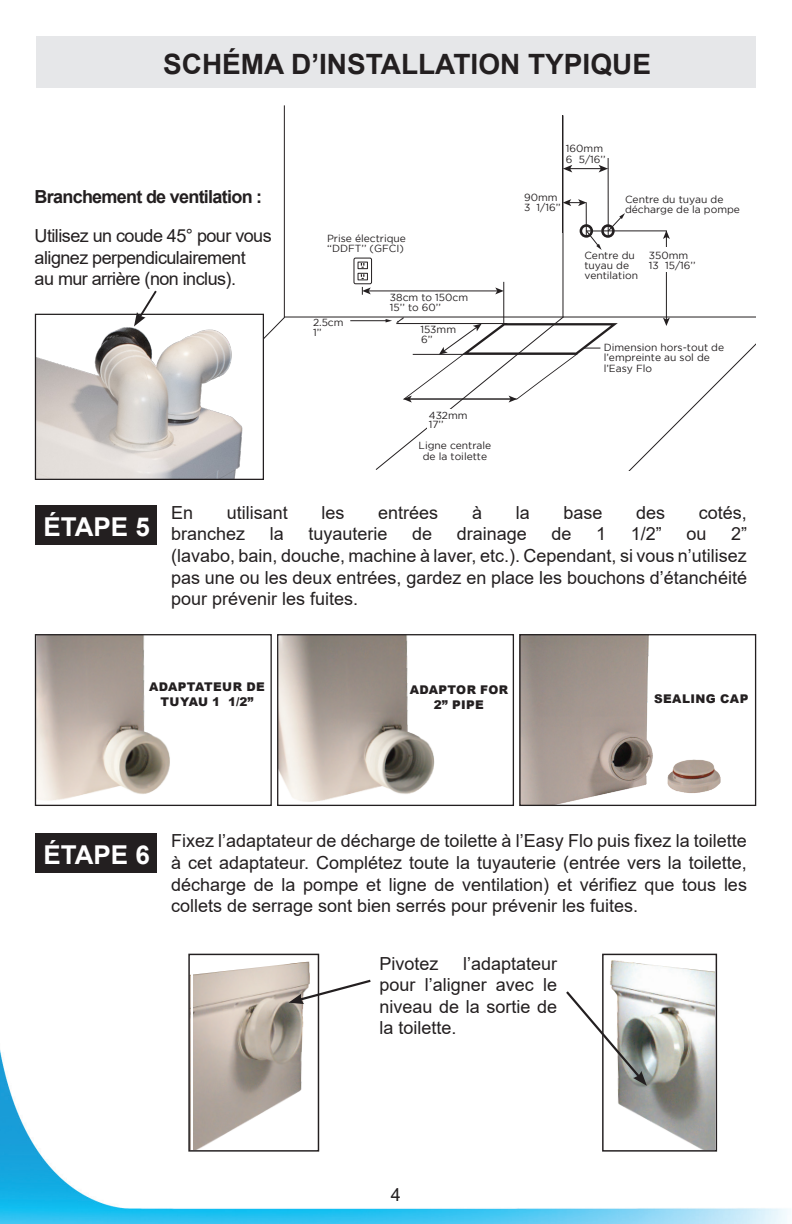
<style>
.page{position:relative;width:792px;height:1224px;background:#fff}
.page>*{position:absolute;margin:0;border:0;box-sizing:border-box;transform-origin:0 0}
.t1{font:700 28px "Arial";color:#231f20}
.t2{font:700 26px "Arial";color:#fff}
.t3{font:18px/21.6px "Arial";color:#231f20;text-align:justify}
.t4{font:18px/21.6px "Arial";letter-spacing:-.03em;color:#231f20}
.t5{font:700 18px "Arial";letter-spacing:-.04em;color:#231f20}
.t6{font:900 12px/15.8px "Arial";letter-spacing:.035em;color:#231f20;text-align:center}
.t7{font:10.2px/10.2px "Gotham";color:#231f20}
</style>
<div class="page">
<img style="left:0;top:1044px;width:788px;height:180px">
<div style="left:36px;top:36px;width:720px;height:52px;background:#e6e7e9"></div>
<hr style="left:563px;top:115px;width:1px;height:202px;background:#231f20">
<div style="left:354px;top:258px;width:18px;height:26px;border:1px solid #231f20;border-radius:2px"></div>
<div style="left:358px;top:262px;width:10px;height:7px;border:1px solid #231f20"></div>
<div style="left:358px;top:273px;width:10px;height:7px;border:1px solid #231f20"></div>
<hr style="left:586px;top:202px;width:1px;height:34px;background:#231f20">
<hr style="left:608px;top:158px;width:1px;height:78px;background:#231f20">
<svg style="left:563px;top:199px;width:24px;height:7px"></svg>
<hr style="left:570px;top:168px;width:31px;height:1px;background:#231f20">
<svg style="left:563px;top:165px;width:9px;height:7px"></svg>
<svg style="left:599px;top:165px;width:9px;height:7px"></svg>
<hr style="left:350px;top:320px;width:37px;height:1px;background:#231f20">
<svg style="left:361px;top:213px;width:395px;height:258px"></svg>
<img style="left:37px;top:636px;width:133px;height:165px">
<div style="left:35px;top:634px;width:237px;height:172px;border:1px solid #231f20"></div>
<img style="left:279px;top:636px;width:156px;height:166px">
<div style="left:277px;top:634px;width:237px;height:172px;border:1px solid #231f20"></div>
<img style="left:521px;top:636px;width:200px;height:168px">
<div style="left:519px;top:634px;width:237px;height:172px;border:1px solid #231f20"></div>
<img style="left:189px;top:953px;width:125px;height:200px">
<img style="left:601px;top:953px;width:114px;height:197px">
<svg style="left:564px;top:989px;width:83px;height:97px"></svg>
<svg style="left:190px;top:956px;width:181px;height:48px"></svg>
<hr style="left:191px;top:971px;width:2px;height:180px;background:#fff">
<div style="left:188px;top:954px;width:131px;height:198px;border:1px solid #231f20"></div>
<svg style="left:624px;top:956px;width:91px;height:16px"></svg>
<div style="left:602px;top:954px;width:115px;height:198px;border:1px solid #231f20"></div>
<svg style="left:255px;top:105px;width:30px;height:234px"></svg>
<img style="left:37px;top:316px;width:225px;height:162px">
<div style="left:35px;top:314px;width:229px;height:166px;border:1px solid #231f20"></div>
<svg style="left:134px;top:290px;width:25px;height:36px"></svg>
<div style="left:35px;top:505px;width:122px;height:40px;background:#231f20"></div>
<div style="left:35px;top:833px;width:122px;height:40px;background:#231f20"></div>
<p class="t1" style="left:163px;top:44px;width:489px">SCHÉMA D’INSTALLATION TYPIQUE</p>
<p class="t5" style="left:35px;top:184px;width:229px">Branchement de ventilation :</p>
<p class="t4" style="left:35px;top:225px;width:239px">Utilisez un coude 45° pour vous alignez perpendiculairement<br>au mur arrière (non inclus).</p>
<p class="t7" style="left:327px;top:233px;width:80px">Prise électrique ‘‘DDFT’’ (GFCI)</p>
<p class="t7" style="left:313px;top:317px;width:32px">2.5cm<br>1’’</p>
<p class="t7" style="left:390px;top:292px;width:80px">38cm to 150cm<br>15’’ to 60’’</p>
<p class="t7" style="left:420px;top:324px;width:37px">153mm</p>
<p class="t7" style="left:421px;top:334px;width:13px">6’’</p>
<p class="t7" style="left:429px;top:410px;width:40px">432mm</p>
<p class="t7" style="left:429px;top:419px;width:16px">17’’</p>
<p class="t7" style="left:419px;top:440px;width:74px;text-align:center">Ligne centrale de la toilette</p>
<p class="t7" style="left:566px;top:144px;width:41px">160mm<br>6 5/16’’</p>
<p class="t7" style="left:524px;top:192px;width:38px">90mm<br>3 1/16’’</p>
<p class="t7" style="left:625px;top:194px;width:116px">Centre du tuyau de décharge de la pompe</p>
<p class="t7" style="left:584px;top:250px;width:55px">Centre du tuyau de ventilation</p>
<p class="t7" style="left:649px;top:250px;width:48px">350mm<br>13 15/16’’</p>
<p class="t7" style="left:604px;top:342px;width:122px">Dimension hors-tout de l’empreinte au sol de l’Easy Flo</p>
<p class="t2" style="left:43px;top:508px;width:108px">ÉTAPE 5</p>
<p class="t3" style="left:171px;top:502px;width:24px">En</p>
<p class="t3" style="left:227px;top:502px;width:63px">utilisant</p>
<p class="t3" style="left:322px;top:502px;width:25px">les</p>
<p class="t3" style="left:378px;top:502px;width:62px">entrées</p>
<p class="t3" style="left:472px;top:502px;width:12px">à</p>
<p class="t3" style="left:516px;top:502px;width:16px">la</p>
<p class="t3" style="left:563px;top:502px;width:41px">base</p>
<p class="t3" style="left:636px;top:502px;width:31px">des</p>
<p class="t3" style="left:699px;top:502px;width:50px">cotés,</p>
<p class="t3" style="left:171px;top:523px;width:76px">branchez</p>
<p class="t3" style="left:270px;top:523px;width:16px">la</p>
<p class="t3" style="left:308px;top:523px;width:81px">tuyauterie</p>
<p class="t3" style="left:412px;top:523px;width:22px">de</p>
<p class="t3" style="left:457px;top:523px;width:72px">drainage</p>
<p class="t3" style="left:551px;top:523px;width:22px">de</p>
<p class="t3" style="left:596px;top:523px;width:12px">1</p>
<p class="t3" style="left:631px;top:523px;width:33px">1/2”</p>
<p class="t3" style="left:686px;top:523px;width:22px">ou</p>
<p class="t3" style="left:171px;top:523px;width:577px;text-indent:560px">2” (lavabo, bain, douche, machine à laver, etc.). Cependant, si vous n’utilisez pas une ou les deux entrées, gardez en place les bouchons d’étanchéité pour prévenir les fuites.</p>
<p class="t6" style="left:149px;top:678px;width:117px">ADAPTATEUR DE<br>TUYAU 1 1/2”</p>
<p class="t6" style="left:410px;top:681px;width:100px">ADAPTOR FOR<br>2” PIPE</p>
<p class="t6" style="left:654px;top:690px;width:96px">SEALING CAP</p>
<p class="t2" style="left:43px;top:836px;width:108px">ÉTAPE 6</p>
<p class="t3" style="left:171px;top:830px;width:577px">Fixez l’adaptateur de décharge de toilette à l’Easy Flo puis fixez la toilette à cet adaptateur. Complétez toute la tuyauterie (entrée vers la toilette, décharge de la pompe et ligne de ventilation) et vérifiez que tous les collets de serrage sont bien serrés pour prévenir les fuites.</p>
<p class="t3" style="left:379px;top:952px;width:179px;text-indent:84px">l’adaptateur pour l’aligner avec le niveau de la sortie de la toilette.</p>
<p class="t3" style="left:379px;top:952px;width:61px">Pivotez</p>
<p class="t3" style="left:391px;top:1184px;width:12px">4</p>
</div>
